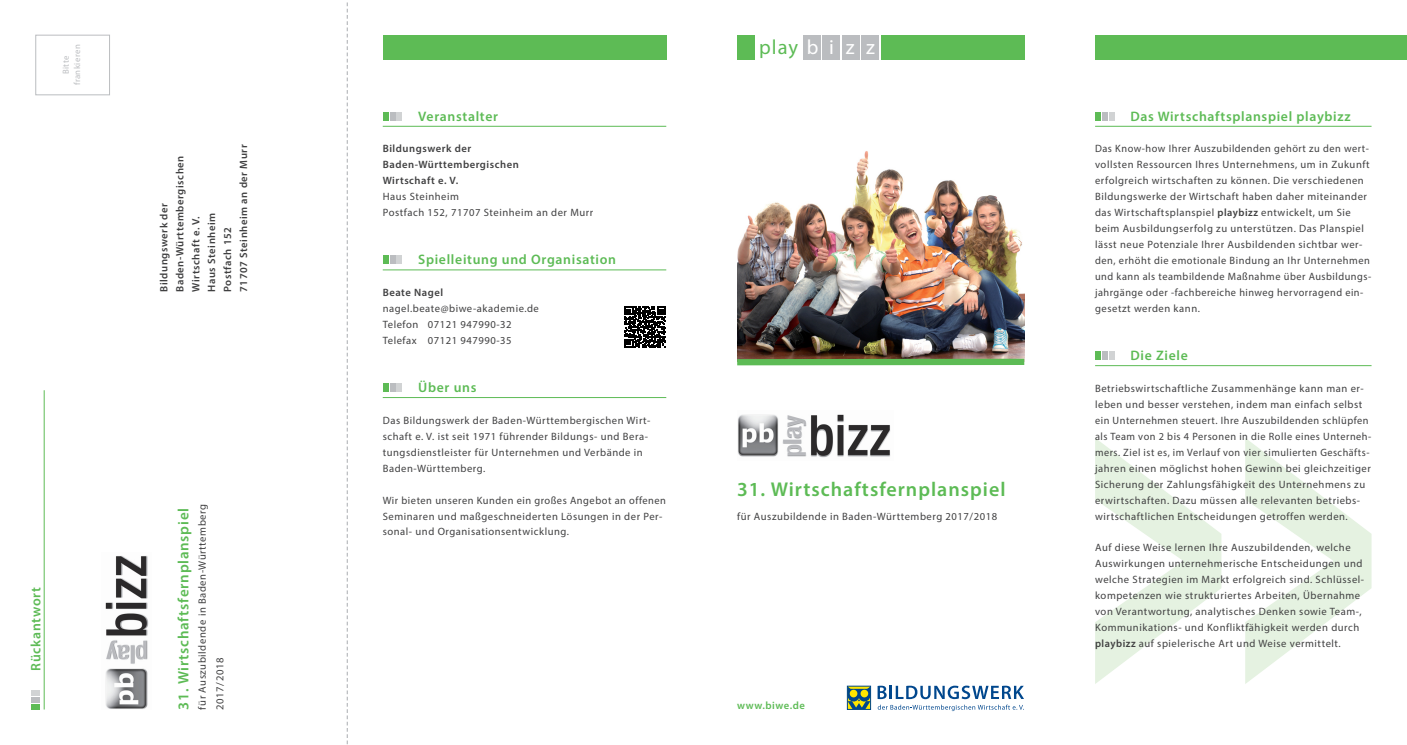
<style>
.page{position:relative;width:1407px;height:745px;background:#fff}
.page>*{position:absolute;margin:0;border:0;box-sizing:border-box;transform-origin:0 0}
.t1{font:20.5px "Myriad Pro";letter-spacing:.05em;color:#5dbb55}
.t2{font:600 20px "Myriad Pro";letter-spacing:.05em;color:#5dbb55}
.t3{font:600 15px "Myriad Pro";letter-spacing:.05em;color:#5dbb55}
.t4{font:600 13.75px "Myriad Pro";letter-spacing:.05em;color:#5dbb55}
.t5{font:10.62px/16px "Myriad Pro";letter-spacing:.05em;color:#404041}
.t6{font:600 10.62px/16px "Myriad Pro";letter-spacing:.05em;color:#404041}
.t7{font:600 10.62px "Myriad Pro";letter-spacing:.05em;color:#5dbb55}
.t8{font:8.75px/11.2px "Myriad Pro";letter-spacing:.05em;color:#bbbdc0;text-align:center}
.s1{color:#fff}
.s2{font-weight:600}
</style>
<div class="page">
<svg style="left:1095px;top:438px;width:126px;height:245px"></svg>
<svg style="left:1245px;top:438px;width:126px;height:245px"></svg>
<img style="left:737px;top:151px;width:287px;height:207px">
<img style="left:738px;top:414px;width:153px;height:44px">
<hr style="left:1095px;top:126px;width:276px;height:1px;background:#5dbb55">
<hr style="left:1095px;top:365px;width:276px;height:1px;background:#5dbb55">
<div style="left:1095px;top:112px;width:6px;height:8px;background:#5dbb55"></div>
<div style="left:1102px;top:112px;width:6px;height:8px;background:#bbbdc0"></div>
<div style="left:1109px;top:112px;width:5px;height:8px;background:#d1d3d4"></div>
<div style="left:1095px;top:351px;width:6px;height:8px;background:#5dbb55"></div>
<div style="left:1102px;top:351px;width:6px;height:8px;background:#bbbdc0"></div>
<div style="left:1109px;top:351px;width:5px;height:8px;background:#d1d3d4"></div>
<hr style="left:383px;top:126px;width:283px;height:1px;background:#5dbb55">
<hr style="left:383px;top:269px;width:283px;height:1px;background:#5dbb55">
<hr style="left:383px;top:397px;width:283px;height:1px;background:#5dbb55">
<div style="left:383px;top:112px;width:6px;height:8px;background:#5dbb55"></div>
<div style="left:390px;top:112px;width:5px;height:8px;background:#bbbdc0"></div>
<div style="left:396px;top:112px;width:6px;height:8px;background:#d1d3d4"></div>
<div style="left:383px;top:255px;width:6px;height:9px;background:#5dbb55"></div>
<div style="left:390px;top:255px;width:5px;height:9px;background:#bbbdc0"></div>
<div style="left:396px;top:255px;width:6px;height:9px;background:#d1d3d4"></div>
<div style="left:383px;top:383px;width:6px;height:8px;background:#5dbb55"></div>
<div style="left:390px;top:383px;width:5px;height:8px;background:#bbbdc0"></div>
<div style="left:396px;top:383px;width:6px;height:8px;background:#d1d3d4"></div>
<div style="left:35px;top:35px;width:75px;height:60px;border:1px solid #bbbdc0"></div>
<img style="left:105px;top:556px;width:44px;height:153px">
<hr style="left:44px;top:390px;width:1px;height:319px;background:#5dbb55">
<div style="left:31px;top:703px;width:9px;height:6px;background:#5dbb55"></div>
<div style="left:31px;top:696px;width:9px;height:6px;background:#bbbdc0"></div>
<div style="left:31px;top:689px;width:9px;height:6px;background:#d1d3d4"></div>
<svg style="left:347px;top:2px;width:1px;height:742px"></svg>
<svg style="left:624px;top:306px;width:42px;height:41px"></svg>
<div style="left:737px;top:358px;width:287px;height:7px;background:#5dbb55"></div>
<div style="left:803px;top:35px;width:17px;height:25px;background:#bbbdc0"></div>
<div style="left:822px;top:35px;width:18px;height:25px;background:#bbbdc0"></div>
<div style="left:842px;top:35px;width:17px;height:25px;background:#bbbdc0"></div>
<div style="left:861px;top:35px;width:18px;height:25px;background:#bbbdc0"></div>
<div style="left:881px;top:35px;width:143px;height:25px;background:#5dbb55"></div>
<div style="left:1095px;top:35px;width:312px;height:25px;background:#5dbb55"></div>
<div style="left:383px;top:35px;width:283px;height:25px;background:#5dbb55"></div>
<div style="left:737px;top:35px;width:18px;height:25px;background:#5dbb55"></div>
<div style="left:847px;top:685px;width:24px;height:24px;border:1px solid #00478d"></div>
<svg style="left:847px;top:686px;width:23px;height:22px"></svg>
<svg style="left:877px;top:685px;width:147px;height:13px"></svg>
<svg style="left:878px;top:704px;width:146px;height:6px"></svg>
<p class="t8" style="left:61px;top:85px;width:43px;rotate:-90deg">Bitte frankieren</p>
<p class="t6" style="left:157px;top:291px;width:149px;rotate:-90deg">Bildungswerk der<br>Baden-Württembergischen<br>Wirtschaft e. V.<br>Haus Steinheim<br>Postfach 152<br>71707 Steinheim an der Murr</p>
<p class="t4" style="left:31px;top:670px;width:85px;rotate:-90deg">Rückantwort</p>
<h3 class="t3" style="left:178px;top:709px;width:203px;rotate:-90deg">31. Wirtschaftsfernplanspiel</h3>
<p class="t5" style="left:194px;top:709px;width:207px;line-height:17.5px;rotate:-90deg">für Auszubildende in Baden-Württemberg<br>2017/2018</p>
<p class="t4" style="left:418px;top:111px;width:81px">Veranstalter</p>
<p class="t6" style="left:383px;top:142px;width:138px">Bildungswerk der<br>Baden-Württembergischen<br>Wirtschaft e. V.</p>
<p class="t5" style="left:383px;top:189px;width:212px">Haus Steinheim<br>Postfach 152, 71707 Steinheim an der Murr</p>
<p class="t4" style="left:418px;top:254px;width:199px">Spielleitung und Organisation</p>
<p class="t6" style="left:383px;top:285px;width:62px">Beate Nagel</p>
<p class="t5" style="left:383px;top:301px;width:158px">nagel.beate@biwe-akademie.de<br>Telefon 07121 947990-32<br>Telefax 07121 947990-35</p>
<p class="t4" style="left:418px;top:382px;width:60px">Über uns</p>
<p class="t5" style="left:383px;top:413px;width:269px">Das Bildungswerk der Baden-Württembergischen Wirt&shy;schaft e. V. ist seit 1971 führender Bildungs- und Bera&shy;tungsdienstleister für Unternehmen und Verbände in Baden-Württemberg.</p>
<p class="t5" style="left:383px;top:492px;width:285px">Wir bieten unseren Kunden ein großes Angebot an offenen<br>Seminaren und maßgeschnei derten Lösungen in der Per&shy;sonal- und Organisationsentwicklung.</p>
<h1 class="t1" style="left:759px;top:39px;width:117px">play<span class="s1">bi z z</span></h1>
<h2 class="t2" style="left:737px;top:481px;width:270px">31. Wirtschaftsfernplanspiel</h2>
<p class="t5" style="left:737px;top:508px;width:261px">für Auszubildende in Baden-Württemberg 2017/2018</p>
<p class="t7" style="left:737px;top:701px;width:69px">www.biwe.de</p>
<p class="t4" style="left:1130px;top:111px;width:221px">Das Wirtschaftsplanspiel playbizz</p>
<p class="t5" style="left:1095px;top:142px;width:278px">Das Know-how Ihrer Auszubildenden gehört zu den wert&shy;vollsten Ressourcen Ihres Unternehmens, um in Zukunft erfolgreich wirtschaften zu können. Die verschiedenen Bildungswerke der Wirtschaft haben daher miteinander das Wirtschaftsplanspiel <span class="s2">playbizz</span> entwickelt, um Sie beim Ausbildungserfolg zu unterstützen. Das Planspiel lässt neue Potenziale Ihrer Ausbildenden sichtbar wer&shy;den, erhöht die emotionale Bindung an Ihr Unternehmen und kann als teambildende Maßnahme über Ausbildungs&shy;jahrgänge oder -fachbereiche hinweg hervorragend ein&shy;gesetzt werden kann.</p>
<p class="t4" style="left:1130px;top:350px;width:59px">Die Ziele</p>
<p class="t5" style="left:1095px;top:381px;width:278px">Betriebswirtschaftliche Zusammenhänge kann man er&shy;leben und besser verstehen, indem man einfach selbst ein Unternehmen steuert. Ihre Auszubildenden schlüpfen als Team von 2 bis 4 Personen in die Rolle eines Unterneh&shy;mers. Ziel ist es, im Verlauf von vier simulierten Geschäfts - jahren einen möglichst hohen Gewinn bei gleich zeitiger Sicherung der Zahlungsfähigkeit des Unternehmens zu erwirtschaften. Dazu müssen alle relevanten betriebs&shy;wirtschaftlichen Entscheidungen getroffen werden.</p>
<p class="t5" style="left:1095px;top:540px;width:271px">Auf diese Weise lernen Ihre Auszubildenden, welche Auswirkungen unternehmerische Entscheidungen und welche Strategien im Markt erfolgreich sind. Schlüssel&shy;kompetenzen wie strukturiertes Arbeiten, Übernahme von Verantwortung, analytisches Denken sowie Team-, Kommunikations- und Konfliktfähigkeit werden durch <span class="s2">playbizz</span> auf spielerische Art und Weise vermittelt.</p>
</div>
